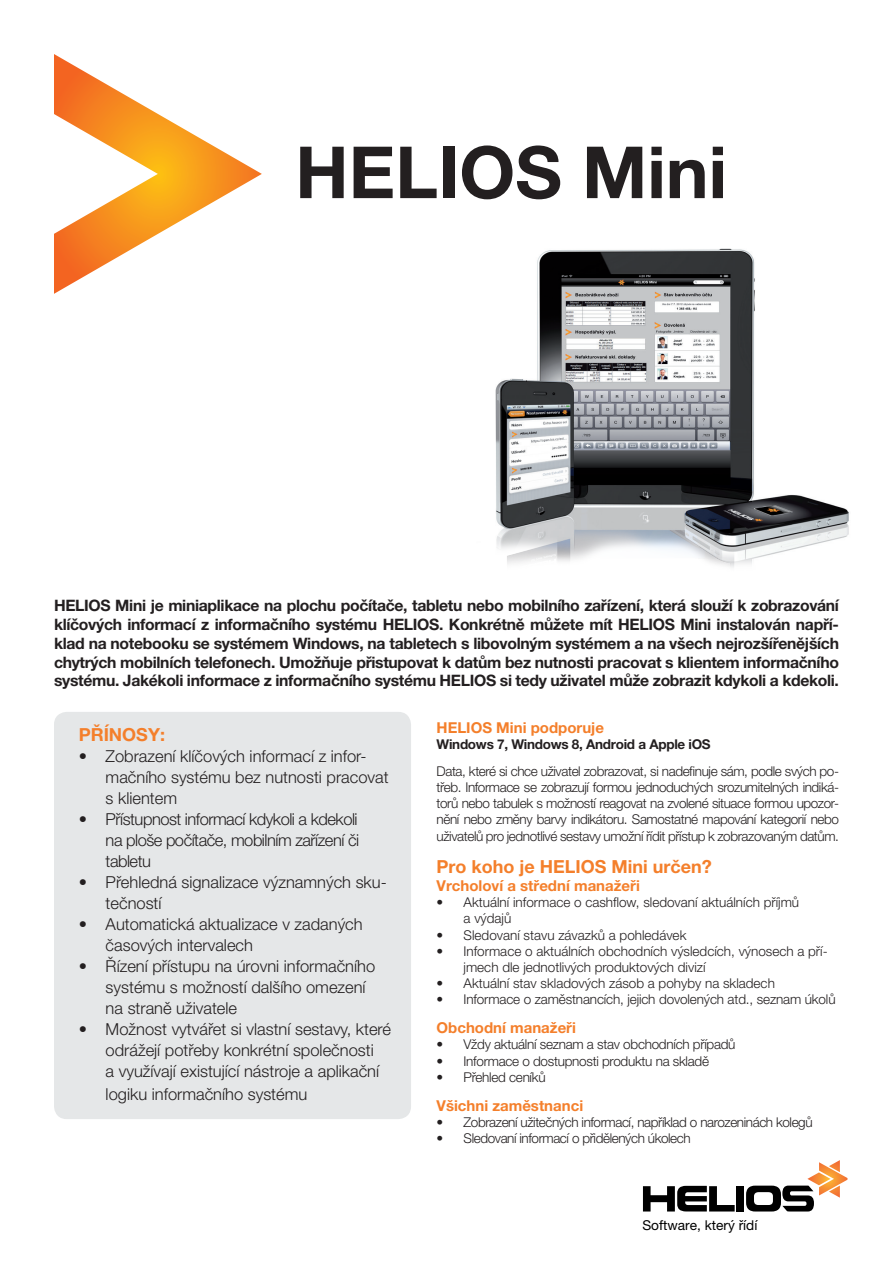
<style>
.page{position:relative;width:893px;height:1263px;background:#fff}
.page>*{position:absolute;margin:0;border:0;box-sizing:border-box;transform-origin:0 0}
.t1{font:700 72px "Helvetica Neue LT Pro";color:#231f20}
.t2{font:700 18px "Helvetica Neue LT Pro";color:#f47f2b}
.t3{font:300 16.5px/21px "Helvetica Neue LT Pro";color:#231f20}
.t4{font:700 15.75px/18.9px "Helvetica Neue LT Pro";letter-spacing:-.02em;color:#231f20;text-align:justify}
.t5{font:700 15px "Helvetica Neue LT Pro";color:#f47f2b}
.t6{font:13.65px "Helvetica Neue LT Pro";color:#000}
.t7{font:300 13.5px/16.2px "Helvetica Neue LT Pro";letter-spacing:-.01em;color:#231f20}
.t8{font:300 13.5px "Helvetica Neue LT Pro";letter-spacing:-.03em;color:#231f20}
.t9{font:700 13.5px "Helvetica Neue LT Pro";letter-spacing:-.02em;color:#231f20}
</style>
<div class="page">
<img style="left:495px;top:248px;width:354px;height:319px">
<svg style="left:54px;top:54px;width:208px;height:240px"></svg>
<div style="left:736px;top:1186px;width:8px;height:25px;background:#000"></div>
<svg style="left:643px;top:1186px;width:92px;height:25px"></svg>
<svg style="left:746px;top:1160px;width:101px;height:51px"></svg>
<div style="left:54px;top:712px;width:357px;height:407px;background:#e5e7e8;border-radius:13px"></div>
<h1 class="t1" style="left:295px;top:128px;width:433px">HELIOS Mini</h1>
<p class="t4" style="left:54px;top:595px;width:786px">HELIOS Mini je miniaplikace na plochu počítače, tabletu nebo mobilního zařízení, která slouží k zobrazování klíčových informací z informačního systému HELIOS. Konkrétně můžete mít HELIOS Mini instalován napří&shy;klad na notebooku se systémem Windows, na tabletech s libovolným systémem a na všech nejrozšířenějších chytrých mobilních telefonech. Umožňuje přistupovat k datům bez nutnosti pracovat s klientem informačního systému. Jakékoli informace z informačního systému HELIOS si tedy uživatel může zobrazit kdykoli a kdekoli.</p>
<p class="t5" style="left:437px;top:718px;width:169px">HELIOS Mini podporuje</p>
<p class="t9" style="left:437px;top:735px;width:276px">Windows 7, Windows 8, Android a Apple iOS</p>
<p class="t7" style="left:437px;top:762px;width:404px;text-align:justify">Data, které si chce uživatel zobrazovat, si nadefinuje sám, podle svých po&shy;třeb. Informace se zobrazují formou jednoduchých srozumitelných indiká&shy;torů nebo tabulek s možností reagovat na zvolené situace formou upozor&shy;nění nebo změny barvy indikátoru. Samostatné mapování kategorií nebo uživatelů pro jednotlivé sestavy umožní řídit přístup k zobrazovaným datům.</p>
<h2 class="t2" style="left:437px;top:855px;width:277px">Pro koho je HELIOS Mini určen?</h2>
<p class="t5" style="left:437px;top:876px;width:205px">Vrcholoví a střední manažeři</p>
<p class="t7" style="left:464px;top:894px;width:337px;text-indent:-27px">• Aktuální informace o cashflow, sledovaní aktuálních příjmů a výdajů</p>
<p class="t7" style="left:437px;top:926px;width:251px">• Sledovaní stavu závazků a pohledávek</p>
<p class="t7" style="left:464px;top:942px;width:366px;text-indent:-27px">• Informace o aktuálních obchodních výsledcích, výnosech a pří&shy;jmech dle jednotlivých produktových divizí</p>
<p class="t7" style="left:437px;top:975px;width:340px">• Aktuální stav skladových zásob a pohyby na skladech</p>
<p class="t7" style="left:437px;top:991px;width:400px">• Informace o zaměstnancích, jejich dovolených atd., seznam úkolů</p>
<p class="t5" style="left:437px;top:1018px;width:141px">Obchodní manažeři</p>
<p class="t7" style="left:437px;top:1036px;width:300px">• Vždy aktuální seznam a stav obchodních případů</p>
<p class="t7" style="left:437px;top:1052px;width:274px">• Informace o dostupnosti produktu na skladě</p>
<p class="t7" style="left:437px;top:1068px;width:111px">• Přehled ceníků</p>
<p class="t5" style="left:437px;top:1096px;width:148px">Všichni zaměstnanci</p>
<p class="t8" style="left:437px;top:1114px;width:378px">• Zobrazení užitečných informací, například o narozeninách kolegů</p>
<p class="t8" style="left:437px;top:1130px;width:256px">• Sledovaní informací o přidělených úkolech</p>
<h2 class="t2" style="left:79px;top:723px;width:88px">PŘÍNOSY:</h2>
<p class="t3" style="left:106px;top:745px;width:284px;text-indent:-27px">• Zobrazení klíčových informací z infor&shy;mačního systému bez nutnosti pracovat s klientem</p>
<p class="t3" style="left:106px;top:808px;width:255px;text-align:justify;text-indent:-27px">• Přístupnost informací kdykoli a kdekoli na ploše počítače, mobilním zařízení či tabletu</p>
<p class="t3" style="left:106px;top:871px;width:283px;text-indent:-27px">• Přehledná signalizace významných sku&shy;tečností</p>
<p class="t3" style="left:106px;top:913px;width:259px;text-indent:-27px">• Automatická aktualizace v zadaných časových intervalech</p>
<p class="t3" style="left:106px;top:955px;width:271px;text-indent:-27px">• Řízení přístupu na úrovni informačního systému s možností dalšího omezení na straně uživatele</p>
<p class="t3" style="left:106px;top:1018px;width:287px;text-indent:-27px">• Možnost vytvářet si vlastní sestavy, které odrážejí potřeby konkrétní společnosti<br>a využívají existující nástroje a aplikační</p>
<p class="t3" style="left:106px;top:1083px;width:203px">logiku informačního systému</p>
<p class="t6" style="left:642px;top:1217px;width:116px">Software, který řídí</p>
</div>
